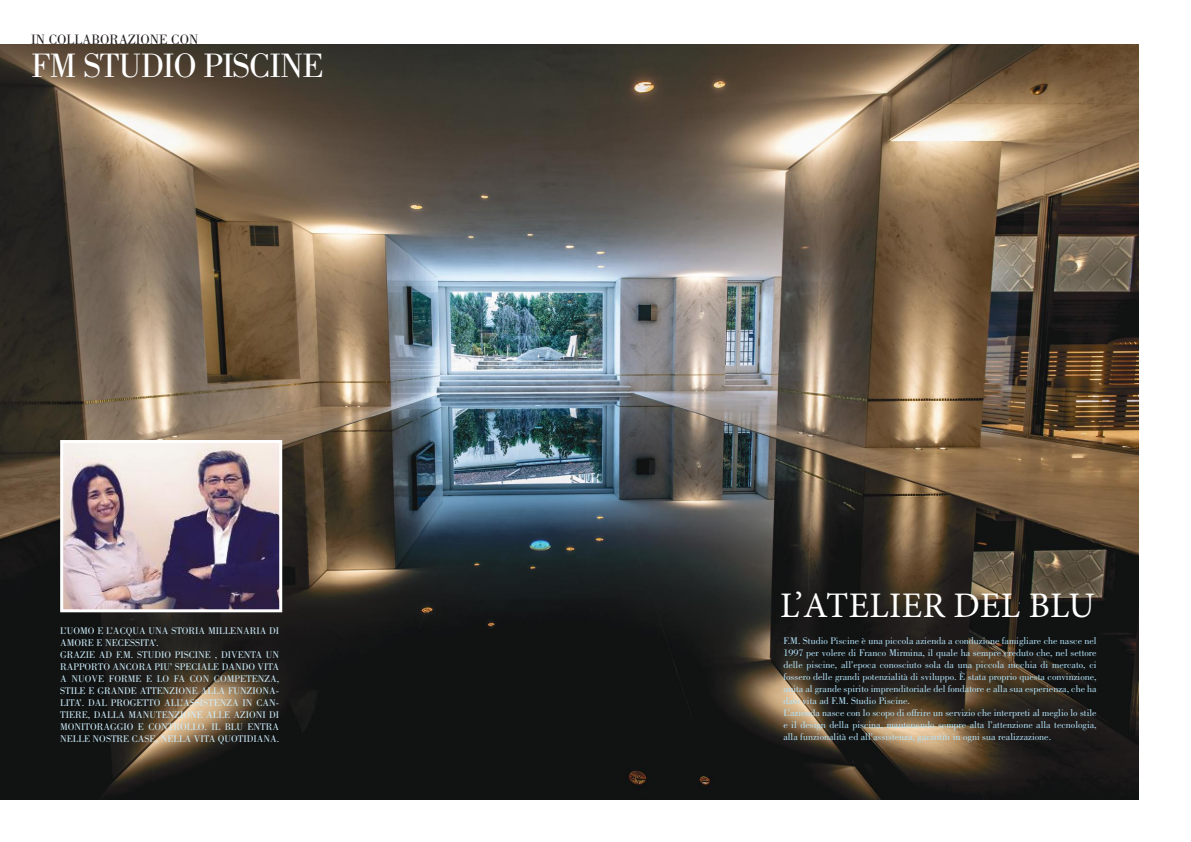
<style>
.page{position:relative;width:1191px;height:842px;background:#fff}
.page>*{position:absolute;margin:0;border:0;box-sizing:border-box;transform-origin:0 0}
.t1{font:36px "Minion Pro";letter-spacing:.01em;color:#fff}
.t2{font:35px "Bodoni";letter-spacing:-.03em;color:#fff}
.t3{font:14px "Bodoni";color:#241f1f}
.t4{font:10px/12px "Bodoni";color:#b2e3fa}
.t5{font:10px/12px "Bodoni";color:#cdedfc}
</style>
<div class="page">
<img style="left:0;top:44px;width:1138px;height:756px">
<img style="left:64px;top:444px;width:214px;height:164px">
<div style="left:60px;top:440px;width:222px;height:172px;border:3px solid #fff"></div>
<h3 class="t3" style="left:31px;top:31px;width:169px">IN COLLABORAZIONE CON</h3>
<h2 class="t2" style="left:31px;top:46px;width:294px">FM STUDIO PISCINE</h2>
<p class="t5" style="left:60px;top:625px;width:221px">L’UOMO E L’ACQUA UNA STORIA MILLENARIA DI AMORE E NECESSITA’.<br>GRAZIE AD F.M. STUDIO PISCINE , DIVENTA UN RAPPORTO ANCORA PIU’ SPECIALE DANDO VITA A NUOVE FORME E LO FA CON COMPETENZA, STILE E GRANDE ATTENZIONE ALLA FUNZIONA-LITA’. DAL PROGETTO ALL’ASSISTENZA IN CAN-TIERE, DALLA MANUTENZIONE ALLE AZIONI DI MONITORAGGIO E CONTROLLO. IL BLU ENTRA NELLE NOSTRE CASE, NELLA VITA QUOTIDIANA.</p>
<h1 class="t1" style="left:780px;top:584px;width:316px">L’ATELIER DEL BLU</h1>
<p class="t4" style="left:783px;top:635px;width:315px">F.M. Studio Piscine è una piccola azienda a conduzione famigliare che nasce nel 1997 per volere di Franco Mirmina, il quale ha sempre creduto che, nel settore delle piscine, all’epoca conosciuto sola da una piccola nicchia di mercato, ci fossero delle grandi potenzialità di sviluppo. È stata proprio questa convinzione, unita al grande spirito imprenditoriale del fondatore e alla sua esperienza, che ha dato vita ad F.M. Studio Piscine.<br>L’azienda nasce con lo scopo di offrire un servizio che interpreti al meglio lo stile e il design della piscina, mantenendo sempre alta l’attenzione alla tecnologia, alla funzionalità ed all’assistenza, garantiti in ogni sua realizzazione.</p>
</div>
